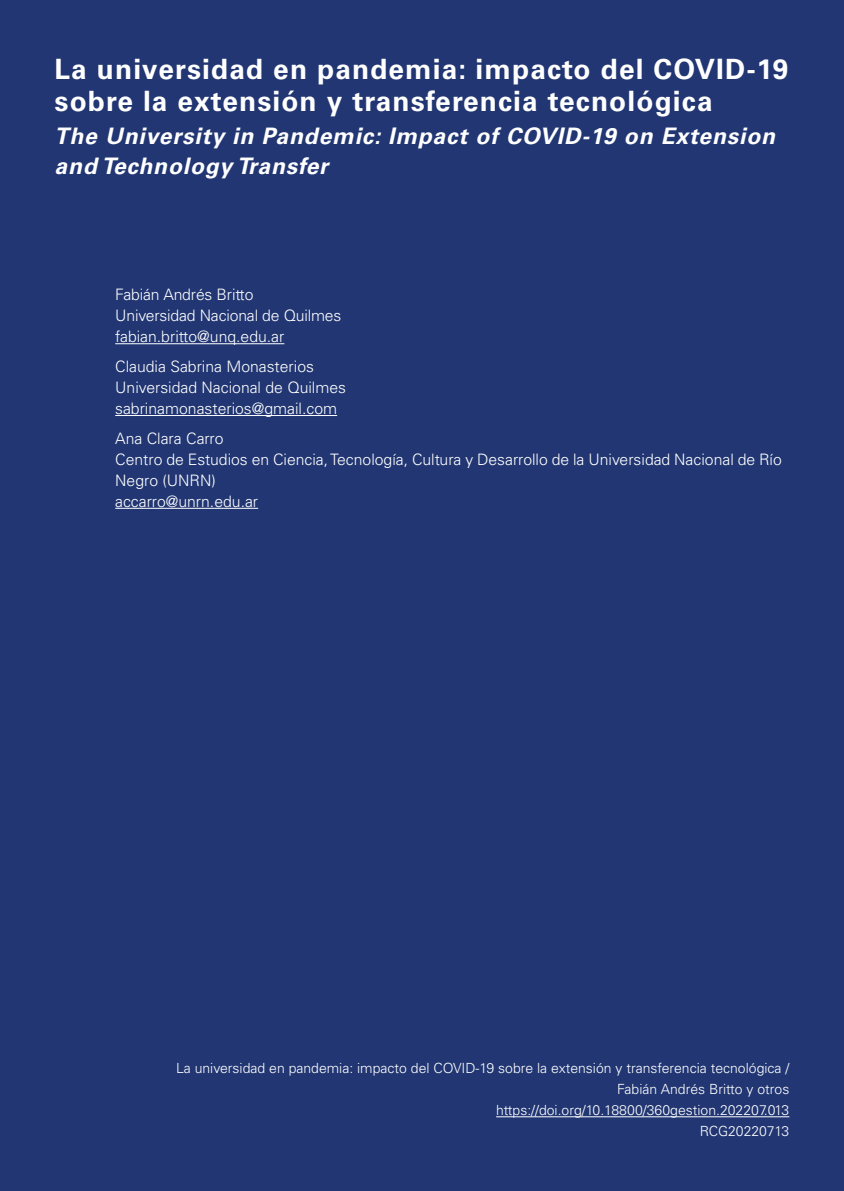
<style>
.page{position:relative;width:844px;height:1191px;background:#fff}
.page>*{position:absolute;margin:0;border:0;box-sizing:border-box;transform-origin:0 0}
.t1{font:700 28px/31.5px "Univers LT Std";letter-spacing:.04em;color:#fff}
.t2{font:italic 700 22.75px/29.8px "Univers LT Std";letter-spacing:.04em;color:#fff}
.t3{font:300 15.75px/21px "Univers LT Std";color:#fff}
.t4{font:300 14px/21px "Univers LT Std";color:#fff;text-align:right}
</style>
<div class="page">
<div style="left:0;top:0;width:843px;height:1191px;background:#213672"></div>
<hr style="left:496px;top:1116px;width:293px;height:1px;background:#fff">
<hr style="left:115px;top:343px;width:169px;height:1px;background:#fff">
<hr style="left:115px;top:415px;width:222px;height:1px;background:#fff">
<hr style="left:115px;top:508px;width:143px;height:1px;background:#fff">
<h1 class="t1" style="left:55px;top:54px;width:735px">La universidad en pandemia: impacto del COVID-19 sobre la extensión y transferencia tecnológica</h1>
<h2 class="t2" style="left:55px;top:121px;width:721px">The University in Pandemic: Impact of COVID-19 on Extension and Technology Transfer</h2>
<p class="t3" style="left:115px;top:284px;width:228px">Fabián Andrés Britto<br>Universidad Nacional de Quilmes fabian.britto@unq.edu.ar</p>
<p class="t3" style="left:115px;top:356px;width:232px">Claudia Sabrina Monasterios<br>Universidad Nacional de Quilmes sabrinamonasterios@gmail.com</p>
<p class="t3" style="left:115px;top:427px;width:668px">Ana Clara Carro<br>Centro de Estudios en Ciencia, Tecnología, Cultura y Desarrollo de la Universidad Nacional de Río Negro (UNRN)<br>accarro@unrn.edu.ar</p>
<p class="t4" style="left:176px;top:1058px;width:614px">La universidad en pandemia: impacto del COVID-19 sobre la extensión y transferencia tecnológica / Fabián Andrés Britto y otros<br>https://doi.org/10.18800/360gestion.202207.013<br>RCG20220713</p>
</div>
